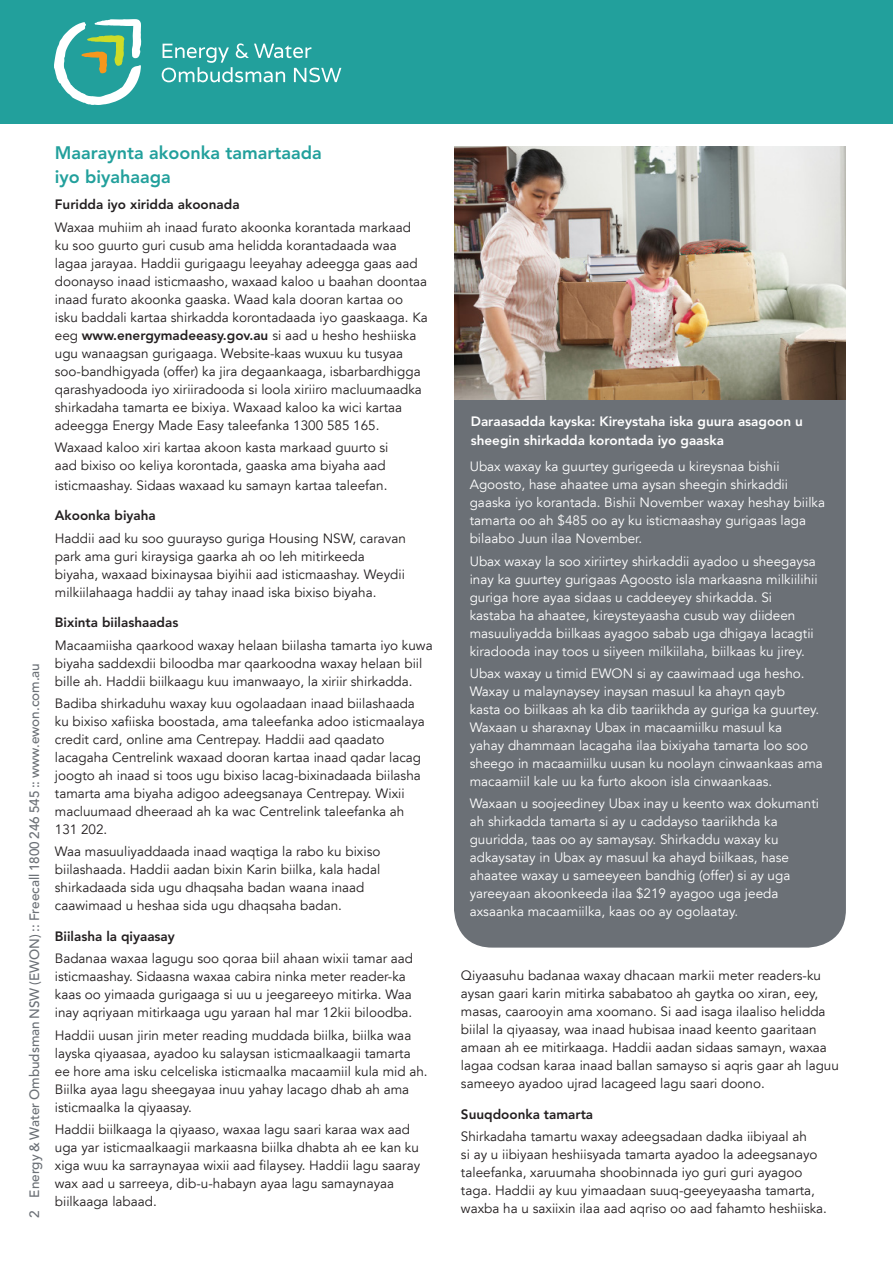
<style>
.page{position:relative;width:893px;height:1263px;background:#fff}
.page>*{position:absolute;margin:0;border:0;box-sizing:border-box;transform-origin:0 0}
.t1{font:800 18px/24px "Avenir LT Std";color:#22a09c}
.t2{font:13.5px/18px "Avenir LT";color:#231f20}
.t3{font:13.5px/18px "Avenir LT";color:#fff}
.t4{font:800 13.5px "Avenir LT Std";color:#231f20}
.t5{font:800 13.5px/19.5px "Avenir LT Std";color:#fff}
.body_text_start{font:500 13.5px "Avenir LT Std";color:#6b7076}
.s1{font-family:"Avenir LT Std";font-weight:800}
</style>
<div class="page">
<div style="left:454px;top:344px;width:392px;height:603px;background:#6b7076;border-radius:38px"></div>
<div style="left:0;top:0;width:893px;height:123px;background:#22a09c"></div>
<img style="left:454px;top:146px;width:392px;height:253px">
<svg style="left:162px;top:43px;width:179px;height:39px"></svg>
<svg style="left:54px;top:19px;width:87px;height:86px"></svg>
<p class="body_text_start" style="left:27px;top:1218px;width:557px;rotate:-90deg">2 Energy &amp; Water Ombudsman NSW (EWON) :: Freecall 1800 246 545 :: www.ewon.com.au</p>
<p class="t1" style="left:55px;top:141px;width:268px">Maaraynta akoonka tamartaada iyo biyahaaga</p>
<p class="t4" style="left:55px;top:197px;width:186px">Furidda iyo xiridda akoonada</p>
<p class="t2" style="left:55px;top:218px;width:375px">Waxaa muhiim ah inaad furato akoonka korantada markaad ku soo guurto guri cusub ama helidda korantadaada waa lagaa jarayaa. Haddii gurigaagu leeyahay adeegga gaas aad doonayso inaad isticmaasho, waxaad kaloo u baahan doontaa inaad furato akoonka gaaska. Waad kala dooran kartaa oo isku baddali kartaa shirkadda korontadaada iyo gaaskaaga. Ka eeg <span class="s1">www.energymadeeasy.gov.au</span> si aad u hesho heshiiska ugu wanaagsan gurigaaga. Website-kaas wuxuu ku tusyaa soo-bandhigyada (offer) ka jira degaankaaga, isbarbardhigga qarashyadooda iyo xiriiradooda si loola xiriiro macluumaadka shirkadaha tamarta ee bixiya. Waxaad kaloo ka wici kartaa adeegga Energy Made Easy taleefanka 1300 585 165.</p>
<p class="t2" style="left:55px;top:439px;width:335px">Waxaad kaloo xiri kartaa akoon kasta markaad guurto si aad bixiso oo keliya korontada, gaaska ama biyaha aad</p>
<p class="t2" style="left:55px;top:476px;width:334px">isticmaashay. Sidaas waxaad ku samayn kartaa taleefan.</p>
<p class="t4" style="left:55px;top:508px;width:102px">Akoonka biyaha</p>
<p class="t2" style="left:55px;top:529px;width:353px">Haddii aad ku soo guurayso guriga Housing NSW, caravan park ama guri kiraysiga gaarka ah oo leh mitirkeeda biyaha, waxaad bixinaysaa biyihii aad isticmaashay. Weydii milkiilahaaga haddii ay tahay inaad iska bixiso biyaha.</p>
<p class="t4" style="left:55px;top:615px;width:125px">Bixinta biilashaadas</p>
<p class="t2" style="left:55px;top:636px;width:379px">Macaamiisha qaarkood waxay helaan biilasha tamarta iyo kuwa biyaha saddexdii biloodba mar qaarkoodna waxay helaan biil bille ah. Haddii biilkaagu kuu imanwaayo, la xiriir shirkadda.</p>
<p class="t2" style="left:55px;top:695px;width:372px">Badiba shirkaduhu waxay kuu ogolaadaan inaad biilashaada ku bixiso xafiiska boostada, ama taleefanka adoo isticmaalaya credit card, online ama Centrepay. Haddii aad qaadato lacagaha Centrelink waxaad dooran kartaa inaad qadar lacag joogto ah inaad si toos ugu bixiso lacag-bixinadaada biilasha tamarta ama biyaha adigoo adeegsanaya Centrepay. Wixii macluumaad dheeraad ah ka wac Centrelink taleefanka ah 131 202.</p>
<p class="t2" style="left:55px;top:843px;width:327px">Waa masuuliyaddaada inaad waqtiga la rabo ku bixiso biilashaada. Haddii aadan bixin Karin biilka, kala hadal shirkadaada sida ugu dhaqsaha badan waana inaad caawimaad u heshaa sida ugu dhaqsaha badan.</p>
<p class="t4" style="left:55px;top:928px;width:122px">Biilasha la qiyaasay</p>
<p class="t2" style="left:55px;top:950px;width:360px">Badanaa waxaa lagugu soo qoraa biil ahaan wixii tamar aad isticmaashay. Sidaasna waxaa cabira ninka meter reader-ka kaas oo yimaada gurigaaga si uu u jeegareeyo mitirka. Waa inay aqriyaan mitirkaaga ugu yaraan hal mar 12kii biloodba.</p>
<p class="t2" style="left:55px;top:1026px;width:374px">Haddii uusan jirin meter reading muddada biilka, biilka waa layska qiyaasaa, ayadoo ku salaysan isticmaalkaagii tamarta ee hore ama isku celceliska isticmaalka macaamiil kula mid ah.<br>Biilka ayaa lagu sheegayaa inuu yahay lacago dhab ah ama isticmaalka la qiyaasay.</p>
<p class="t2" style="left:55px;top:1120px;width:367px">Haddii biilkaaga la qiyaaso, waxaa lagu saari karaa wax aad uga yar isticmaalkaagii markaasna biilka dhabta ah ee kan ku xiga wuu ka sarraynayaa wixii aad filaysey. Haddii lagu saaray wax aad u sarreeya, dib-u-habayn ayaa lagu samaynayaa biilkaaga labaad.</p>
<p class="t5" style="left:471px;top:411px;width:334px">Daraasadda kayska: Kireystaha iska guura asagoon u sheegin shirkadda korontada iyo gaaska</p>
<p class="t3" style="left:470px;top:458px;width:357px">Ubax waxay ka guurtey gurigeeda u kireysnaa bishii Agoosto, hase ahaatee uma aysan sheegin shirkaddii gaaska iyo korantada. Bishii November waxay heshay biilka tamarta oo ah $485 oo ay ku isticmaashay gurigaas laga bilaabo Juun ilaa November.</p>
<p class="t3" style="left:470px;top:552px;width:349px">Ubax waxay la soo xiriirtey shirkaddii ayadoo u sheegaysa inay ka guurtey gurigaas Agoosto isla markaasna milkiilihii guriga hore ayaa sidaas u caddeeyey shirkadda. Si kastaba ha ahaatee, kireysteyaasha cusub way diideen masuuliyadda biilkaas ayagoo sabab uga dhigaya lacagtii kiradooda inay toos u siiyeen milkiilaha, biilkaas ku jirey.</p>
<p class="t3" style="left:470px;top:665px;width:355px">Ubax waxay u timid EWON si ay caawimaad uga hesho.<br>Waxay u malaynaysey inaysan masuul ka ahayn qayb<br>kasta oo biilkaas ah ka dib taariikhda ay guriga ka guurtey.<br>Waxaan u sharaxnay Ubax in macaamiilku masuul ka<br>yahay dhammaan lacagaha ilaa bixiyaha tamarta loo soo sheego in macaamiilku uusan ku noolayn cinwaankaas ama macaamiil kale uu ka furto akoon isla cinwaankaas.</p>
<p class="t3" style="left:470px;top:795px;width:351px">Waxaan u soojeediney Ubax inay u keento wax dokumanti ah shirkadda tamarta si ay u caddayso taariikhda ka guuridda, taas oo ay samaysay. Shirkaddu waxay ku adkaysatay in Ubax ay masuul ka ahayd biilkaas, hase ahaatee waxay u sameeyeen bandhig (offer) si ay uga yareeyaan akoonkeeda ilaa $219 ayagoo uga jeeda axsaanka macaamiilka, kaas oo ay ogolaatay.</p>
<p class="t2" style="left:461px;top:966px;width:379px">Qiyaasuhu badanaa waxay dhacaan markii meter readers-ku aysan gaari karin mitirka sababatoo ah gaytka oo xiran, eey, masas, caarooyin ama xoomano. Si aad isaga ilaaliso helidda biilal la qiyaasay, waa inaad hubisaa inaad keento gaaritaan amaan ah ee mitirkaaga. Haddii aadan sidaas samayn, waxaa lagaa codsan karaa inaad ballan samayso si aqris gaar ah laguu sameeyo ayadoo ujrad lacageed lagu saari doono.</p>
<p class="t4" style="left:461px;top:1106px;width:134px">Suuqdoonka tamarta</p>
<p class="t2" style="left:461px;top:1127px;width:368px">Shirkadaha tamartu waxay adeegsadaan dadka iibiyaal ah<br>si ay u iibiyaan heshiisyada tamarta ayadoo la adeegsanayo taleefanka, xaruumaha shoobinnada iyo guri guri ayagoo taga. Haddii ay kuu yimaadaan suuq-geeyeyaasha tamarta, waxba ha u saxiixin ilaa aad aqriso oo aad fahamto heshiiska.</p>
</div>
